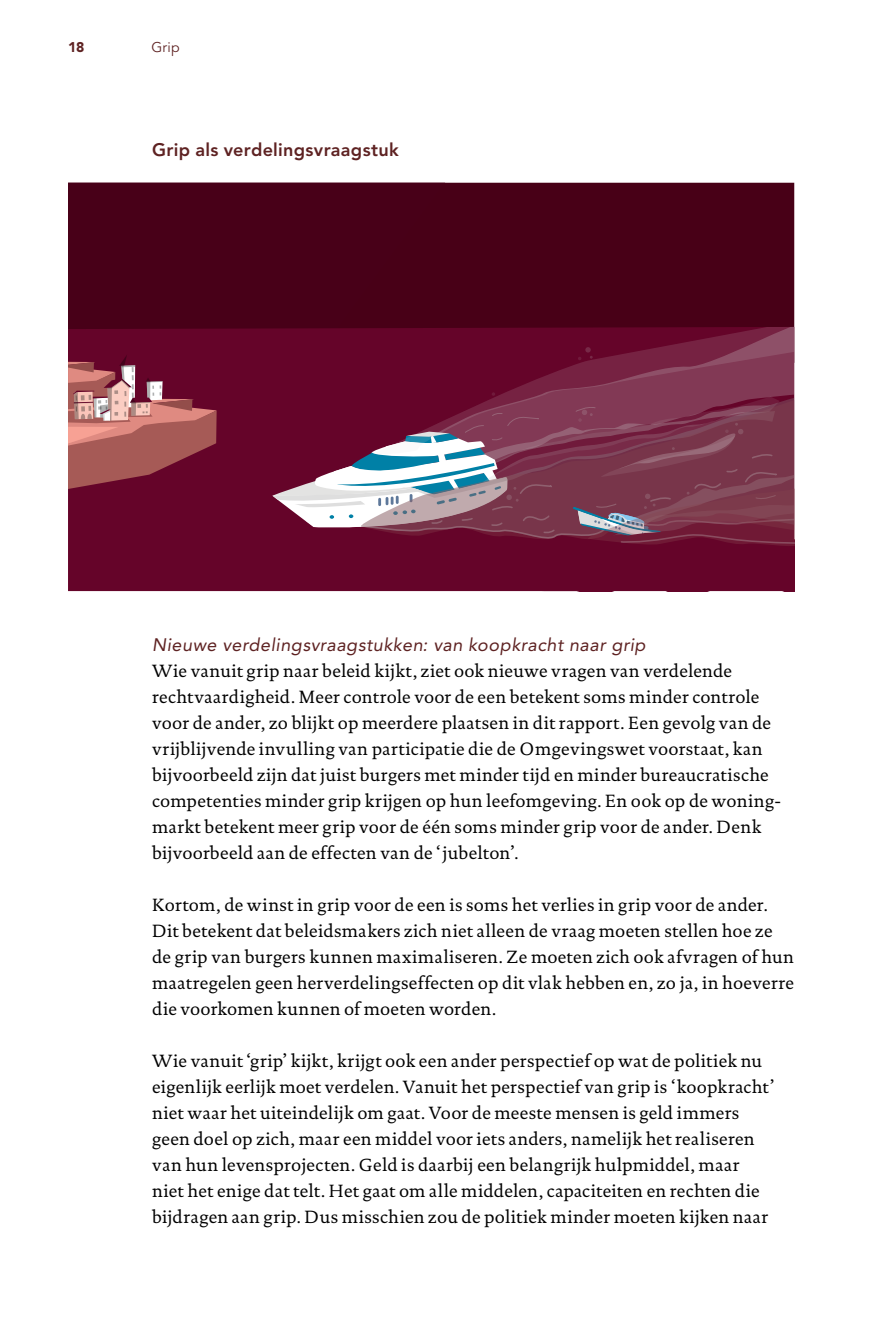
<style>
.page{position:relative;width:885px;height:1327px;background:#fff}
.page>*{position:absolute;margin:0;border:0;box-sizing:border-box;transform-origin:0 0}
.P_H{font:18px/26px "DTL Documenta TOT";letter-spacing:.01em;color:#000}
.t1{font:italic 18px "Avenir LT Std";letter-spacing:.03em;color:#5e2222}
.t2{font:800 18px "Avenir LT Std";letter-spacing:.015em;color:#5e2222}
.t3{font:14px "Avenir LT Std";color:#5e2222}
.t4{font:900 14px "Avenir LT Std";color:#5e2222}
</style>
<div class="page">
<div style="left:445px;top:183px;width:349px;height:144px;background:#480017"></div>
<div style="left:68px;top:183px;width:377px;height:144px;background:#480018"></div>
<div style="left:68px;top:327px;width:307px;height:264px;background:#650429"></div>
<svg style="left:375px;top:327px;width:419px;height:65px;background:#6f1739"></svg>
<svg style="left:68px;top:354px;width:149px;height:139px;background:#9a4b56"></svg>
<svg style="left:578px;top:347px;width:14px;height:13px"></svg>
<svg style="left:272px;top:392px;width:522px;height:199px;background:#7c3853"></svg>
<p class="t4" style="left:68px;top:39px;width:18px">18</p>
<p class="t3" style="left:151px;top:40px;width:30px">Grip</p>
<h3 class="t2" style="left:152px;top:139px;width:248px">Grip als verdelingsvraagstuk</h3>
<h3 class="t1" style="left:152px;top:634px;width:495px">Nieuwe verdelingsvraagstukken: van koopkracht naar grip</h3>
<p class="P_H" style="left:152px;top:657px;width:631px">Wie vanuit grip naar beleid kijkt, ziet ook nieuwe vragen van verdelende rechtvaardigheid. Meer controle voor de een betekent soms minder controle voor de ander, zo blijkt op meerdere plaatsen in dit rapport. Een gevolg van de vrijblijvende invulling van participatie die de Omgevingswet voorstaat, kan bijvoorbeeld zijn dat juist burgers met minder tijd en minder bureaucratische competenties minder grip krijgen op hun leefomgeving. En ook op de woning&shy;markt betekent meer grip voor de één soms minder grip voor de ander. Denk bijvoorbeeld aan de effecten van de ‘jubelton’.</p>
<p class="P_H" style="left:152px;top:891px;width:643px">Kortom, de winst in grip voor de een is soms het verlies in grip voor de ander.<br>Dit betekent dat beleidsmakers zich niet alleen de vraag moeten stellen hoe ze de grip van burgers kunnen maximaliseren. Ze moeten zich ook afvragen of hun maatregelen geen herverdelingseffecten op dit vlak hebben en, zo ja, in hoeverre die voorkomen kunnen of moeten worden.</p>
<p class="P_H" style="left:152px;top:1047px;width:623px">Wie vanuit ‘grip’ kijkt, krijgt ook een ander perspectief op wat de politiek nu eigenlijk eerlijk moet verdelen. Vanuit het perspectief van grip is ‘koopkracht’ niet waar het uiteindelijk om gaat. Voor de meeste mensen is geld immers geen doel op zich, maar een middel voor iets anders, namelijk het realiseren van hun levensprojecten. Geld is daarbij een belangrijk hulpmiddel, maar niet het enige dat telt. Het gaat om alle middelen, capaciteiten en rechten die bijdragen aan grip. Dus misschien zou de politiek minder moeten kijken naar</p>
</div>
